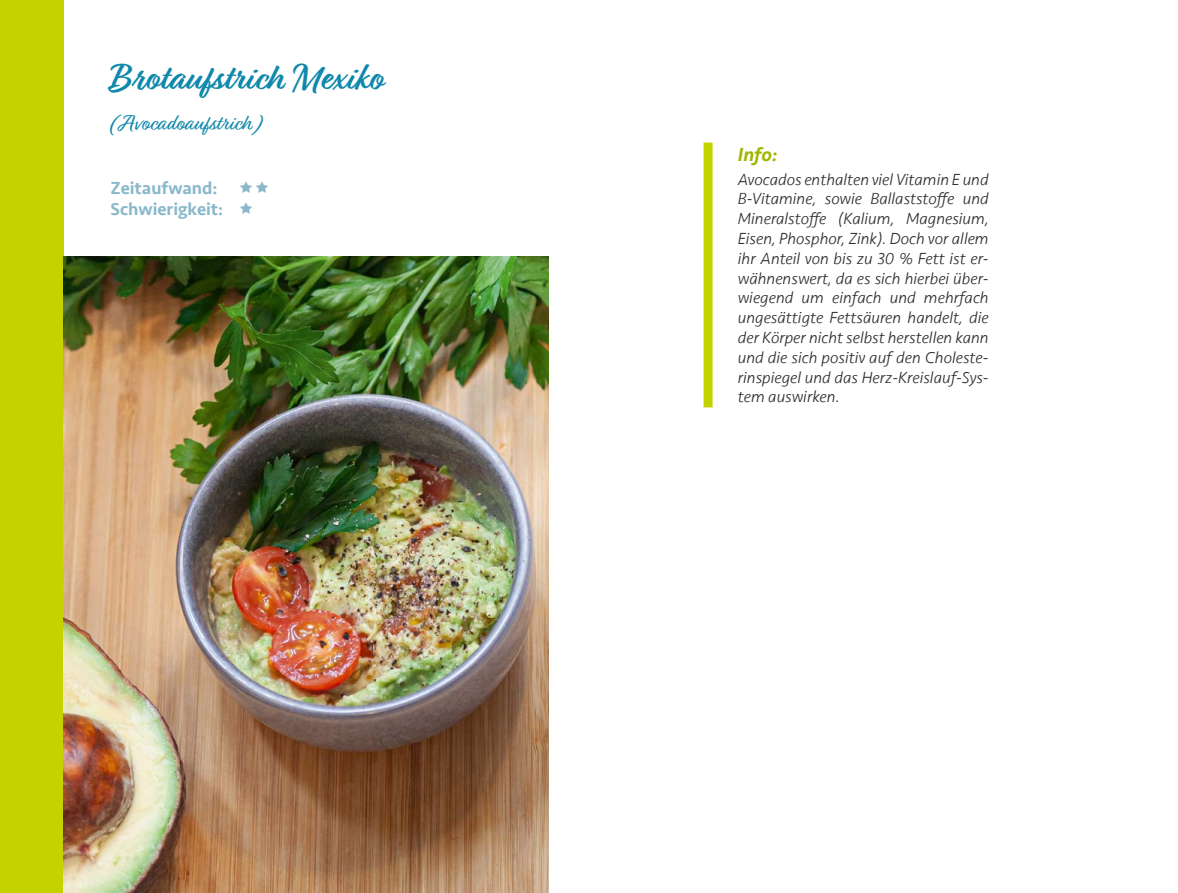
<style>
.page{position:relative;width:1178px;height:893px;background:#fff}
.page>*{position:absolute;margin:0;border:0;box-sizing:border-box;transform-origin:0 0}
.t1{font:700 37.5px "Relation Two";color:#1088ab}
.t2{font:22.5px "Relation Two";color:#1088ab}
.t3{font:italic 500 19.5px "Seravek";color:#a0b700}
.t4{font:500 18px/21.6px "Seravek";color:#8ab8cb}
.t5{font:italic 300 16.5px/19.8px "Seravek";color:#2e2f2d;text-align:justify}
</style>
<div class="page">
<div style="left:0;top:0;width:64px;height:893px;background:#c4d300"></div>
<div style="left:703px;top:143px;width:9px;height:264px;background:#c4d300"></div>
<img style="left:64px;top:257px;width:485px;height:636px">
<h1 class="t1" style="left:111px;top:56px;width:273px">Brotaufstrich Mexiko</h1>
<h2 class="t2" style="left:111px;top:108px;width:151px">(Avocadoaufstrich)</h2>
<p class="t4" style="left:111px;top:177px;width:114px">Zeitaufwand:<br>Schwierigkeit:</p>
<p class="t3" style="left:738px;top:142px;width:41px">Info:</p>
<p class="t5" style="left:738px;top:169px;width:252px">Avocados enthalten viel Vitamin E und B-Vitamine, sowie Ballaststoffe und Mineralstoffe (Kalium, Magnesium, Eisen, Phosphor, Zink). Doch vor allem ihr Anteil von bis zu 30 % Fett ist er&shy;wähnenswert, da es sich hierbei über&shy;wiegend um einfach und mehrfach ungesättigte Fettsäuren handelt, die der Körper nicht selbst herstellen kann und die sich positiv auf den Choleste&shy;rinspiegel und das Herz-Kreislauf-Sys&shy;tem auswirken.</p>
</div>
